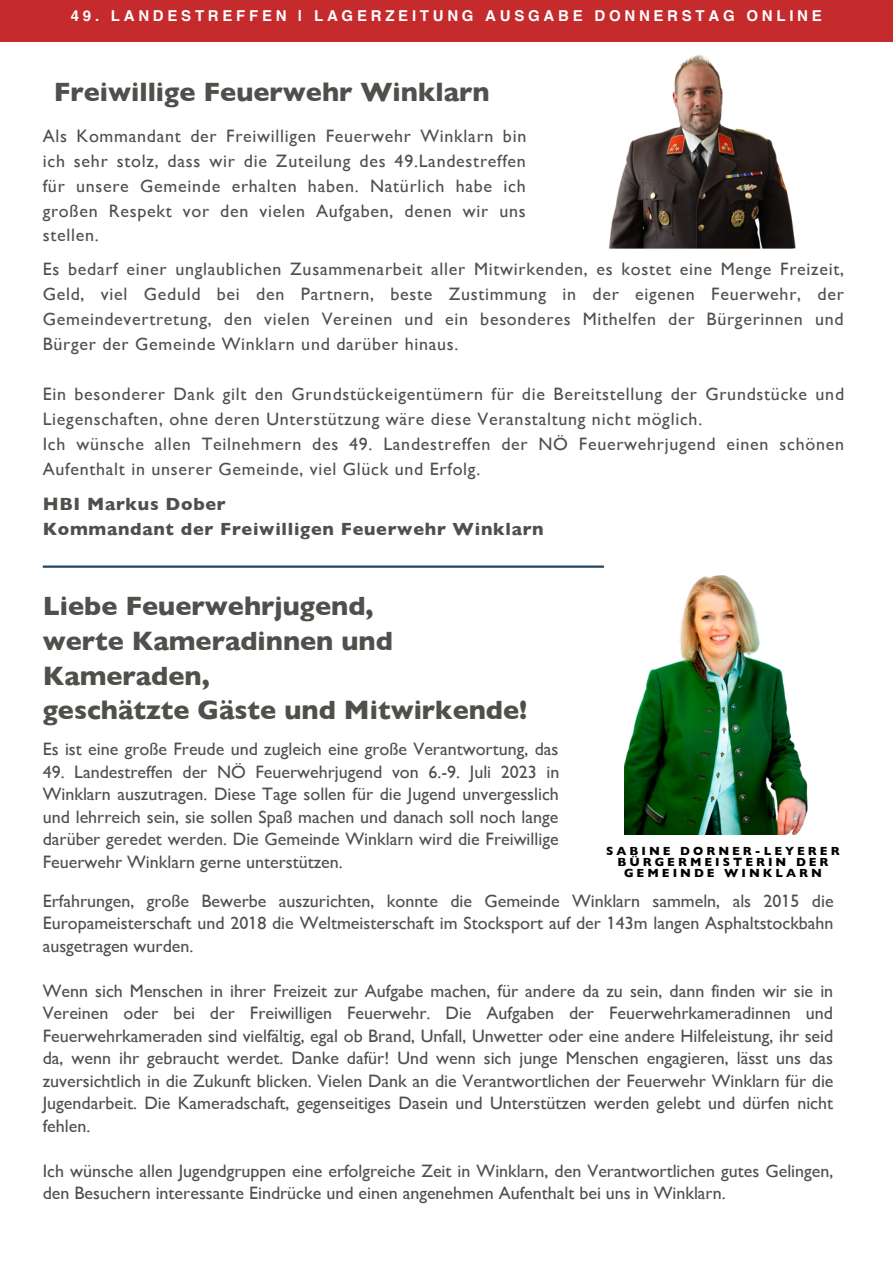
<style>
.page{position:relative;width:893px;height:1264px;background:#fff}
.page>*{position:absolute;margin:0;border:0;box-sizing:border-box;transform-origin:0 0}
.t1{font:700 27px/34.8px "Brandaus";color:#4f4f4b}
.t2{font:18px/22.5px "Brandaus";letter-spacing:.04em;color:#4f4f4b;text-align:justify}
.t3{font:18px/22.5px "Brandaus";color:#4f4f4b}
.t4{font:700 18px "Brandaus";letter-spacing:.04em;color:#4f4f4b}
.t5{font:700 15px "Helvetica";letter-spacing:.25em;color:#fff}
.t6{font:700 12px/10.9px "Brandaus";letter-spacing:.25em;color:#000;text-align:center}
</style>
<div class="page">
<div style="left:0;top:0;width:892px;height:42px;background:#c52a2c"></div>
<img style="left:608px;top:54px;width:188px;height:194px">
<img style="left:624px;top:575px;width:184px;height:259px">
<hr style="left:43px;top:565px;width:561px;height:2px;background:#244663">
<p class="t5" style="left:71px;top:9px;width:752px">49. LANDESTREFFEN | LAGERZEITUNG AUSGABE DONNERSTAG ONLINE</p>
<p class="t1" style="left:54px;top:78px;width:437px">Freiwillige Feuerwehr Winklarn</p>
<p class="t2" style="left:43px;top:126px;width:485px;line-height:24.8px">Als Kommandant der Freiwilligen Feuerwehr Winklarn bin ich sehr stolz, dass wir die Zuteilung des 49.Landestreffen für unsere Gemeinde erhalten haben. Natürlich habe ich großen Respekt vor den vielen Aufgaben, denen wir uns stellen.</p>
<p class="t2" style="left:43px;top:258px;width:802px;line-height:25px">Es bedarf einer unglaublichen Zusammenarbeit aller Mitwirkenden, es kostet eine Menge Freizeit, Geld, viel Geduld bei den Partnern, beste Zustimmung in der eigenen Feuerwehr, der Gemeindevertretung, den vielen Vereinen und ein besonderes Mithelfen der Bürgerinnen und Bürger der Gemeinde Winklarn und darüber hinaus.</p>
<p class="t2" style="left:43px;top:383px;width:802px;line-height:25px">Ein besonderer Dank gilt den Grundstückeigentümern für die Bereitstellung der Grundstücke und<br>Liegenschaften, ohne deren Unterstützung wäre diese Veranstaltung nicht möglich.</p>
<p class="t2" style="left:43px;top:433px;width:802px;line-height:25px">Ich wünsche allen Teilnehmern des 49. Landestreffen der NÖ Feuerwehrjugend einen schönen<br>Aufenthalt in unserer Gemeinde, viel Glück und Erfolg.</p>
<p class="t4" style="left:43px;top:498px;width:185px">HBI Markus Dober</p>
<p class="t4" style="left:43px;top:523px;width:502px">Kommandant der Freiwilligen Feuerwehr Winklarn</p>
<p class="t1" style="left:43px;top:591px;width:332px">Liebe Feuerwehrjugend,</p>
<p class="t1" style="left:43px;top:626px;width:352px">werte Kameradinnen und<br>Kameraden,</p>
<p class="t1" style="left:43px;top:696px;width:486px">geschätzte Gäste und Mitwirkende!</p>
<p class="t3" style="left:43px;top:739px;width:517px">Es ist eine große Freude und zugleich eine große Verantwortung, das</p>
<p class="t2" style="left:43px;top:762px;width:518px">49. Landestreffen der NÖ Feuerwehrjugend von 6.-9. Juli 2023 in Winklarn auszutragen. Diese Tage sollen für die Jugend unvergesslich und lehrreich sein, sie sollen Spaß machen und danach soll noch lange darüber geredet werden. Die Gemeinde Winklarn wird die Freiwillige Feuerwehr Winklarn gerne unterstützen.</p>
<p class="t2" style="left:43px;top:891px;width:792px">Erfahrungen, große Bewerbe auszurichten, konnte die Gemeinde Winklarn sammeln, als 2015 die Europameisterschaft und 2018 die Weltmeisterschaft im Stocksport auf der 143m langen Asphaltstockbahn ausgetragen wurden.</p>
<p class="t2" style="left:43px;top:981px;width:792px">Wenn sich Menschen in ihrer Freizeit zur Aufgabe machen, für andere da zu sein, dann finden wir sie in Vereinen oder bei der Freiwilligen Feuerwehr. Die Aufgaben der Feuerwehrkameradinnen und Feuerwehrkameraden sind vielfältig, egal ob Brand, Unfall, Unwetter oder eine andere Hilfeleistung, ihr seid da, wenn ihr gebraucht werdet. Danke dafür! Und wenn sich junge Menschen engagieren, lässt uns das zuversichtlich in die Zukunft blicken. Vielen Dank an die Verantwortlichen der Feuerwehr Winklarn für die Jugendarbeit. Die Kameradschaft, gegenseitiges Dasein und Unterstützen werden gelebt und dürfen nicht fehlen.</p>
<p class="t3" style="left:43px;top:1161px;width:792px">Ich wünsche allen Jugendgruppen eine erfolgreiche Zeit in Winklarn, den Verantwortlichen gutes Gelingen, den Besuchern interessante Eindrücke und einen angenehmen Aufenthalt bei uns in Winklarn.</p>
<p class="t6" style="left:606px;top:847px;width:235px">SABINE DORNER-LEYERER</p>
<p class="t6" style="left:617px;top:857px;width:213px">BÜRGERMEISTERIN DER<br>GEMEINDE WINKLARN</p>
</div>
